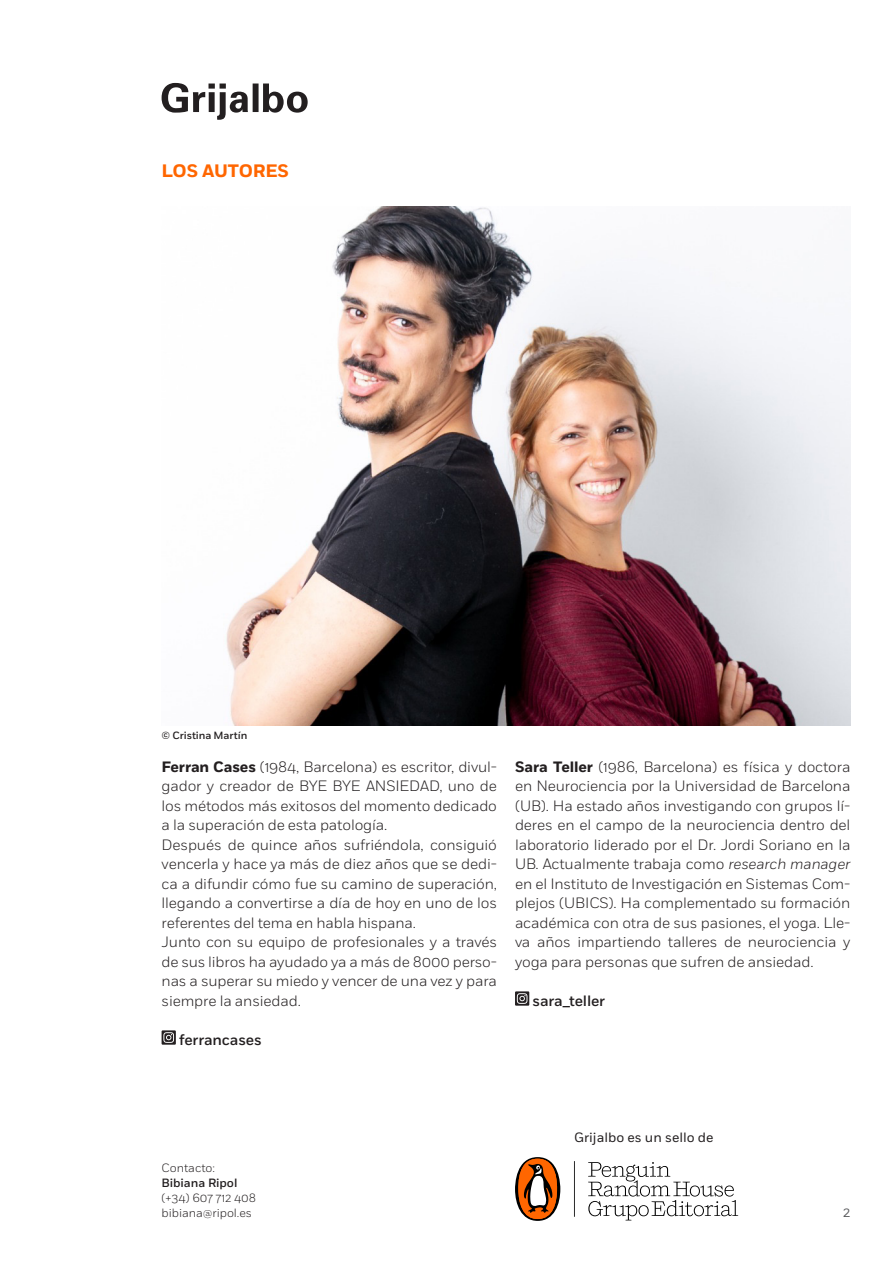
<style>
.page{position:relative;width:893px;height:1263px;background:#fff}
.page>*{position:absolute;margin:0;border:0;box-sizing:border-box;transform-origin:0 0}
.titols{font:700 18px "Fort";letter-spacing:-.01em;color:#f60}
.bio{font:300 15px/19.5px "Fort";letter-spacing:-.01em;color:#231f20;text-align:justify}
.bio-2{font:500 15px "Fort";letter-spacing:-.01em;color:#231f20}
.t1{font:13.5px "Fort";color:#231f20}
.t2{font:300 12px/15px "Fort";letter-spacing:-.005em;color:#231f20}
.t3{font:500 12px "Fort";letter-spacing:-.005em;color:#231f20}
.t4{font:12px "Fort";color:#57585a}
.credit_foto{font:500 10.5px "Fort";letter-spacing:-.01em;color:#231f20}
.s1{font-weight:700}
.s2{font-style:italic}
</style>
<div class="page">
<svg style="left:162px;top:83px;width:146px;height:37px"></svg>
<svg style="left:588px;top:1162px;width:150px;height:58px"></svg>
<svg style="left:574px;top:1161px;width:1px;height:56px"></svg>
<div style="left:515px;top:1157px;width:45px;height:64px;background:#000;border-radius:50%"></div>
<svg style="left:518px;top:1159px;width:40px;height:60px"></svg>
<svg style="left:162px;top:1030px;width:14px;height:15px"></svg>
<svg style="left:515px;top:991px;width:14px;height:15px"></svg>
<img style="left:226px;top:206px;width:624px;height:519px">
<p class="titols" style="left:162px;top:160px;width:129px">LOS AUTORES</p>
<p class="credit_foto" style="left:162px;top:728px;width:87px">© Cristina Martín</p>
<p class="bio" style="left:162px;top:757px;width:337px"><span class="s1">Ferran Cases</span> (1984, Barcelona) es escritor, divul&shy;gador y creador de BYE BYE ANSIEDAD, uno de los métodos más exitosos del momento dedicado a la superación de esta patología.</p>
<p class="bio" style="left:162px;top:835px;width:337px">Después de quince años sufriéndola, consiguió vencerla y hace ya más de diez años que se dedi&shy;ca a difundir cómo fue su camino de superación, llegando a convertirse a día de hoy en uno de los referentes del tema en habla hispana.</p>
<p class="bio" style="left:162px;top:932px;width:337px">Junto con su equipo de profesionales y a través de sus libros ha ayudado ya a más de 8000 perso&shy;nas a superar su miedo y vencer de una vez y para siempre la ansiedad.</p>
<p class="bio-2" style="left:179px;top:1030px;width:84px">ferrancases</p>
<p class="bio" style="left:515px;top:757px;width:337px"><span class="s1">Sara Teller</span> (1986, Barcelona) es física y doctora en Neurociencia por la Universidad de Barcelona (UB). Ha estado años investigando con grupos lí&shy;deres en el campo de la neurociencia dentro del laboratorio liderado por el Dr. Jordi Soriano en la UB. Actualmente trabaja como <span class="s2">research manager </span>en el Instituto de Investigación en Sistemas Com&shy;plejos (UBICS). Ha complementado su formación académica con otra de sus pasiones, el yoga. Lle&shy;va años impartiendo talleres de neurociencia y yoga para personas que sufren de ansiedad.</p>
<p class="bio-2" style="left:532px;top:991px;width:74px">sara_teller</p>
<p class="t2" style="left:162px;top:1160px;width:55px">Contacto:</p>
<p class="t3" style="left:162px;top:1175px;width:77px">Bibiana Ripol</p>
<p class="t2" style="left:162px;top:1190px;width:96px">(+34) 607 712 408 bibiana@ripol.es</p>
<p class="t1" style="left:574px;top:1129px;width:141px">Grijalbo es un sello de</p>
<p class="t4" style="left:843px;top:1206px;width:9px">2</p>
</div>
